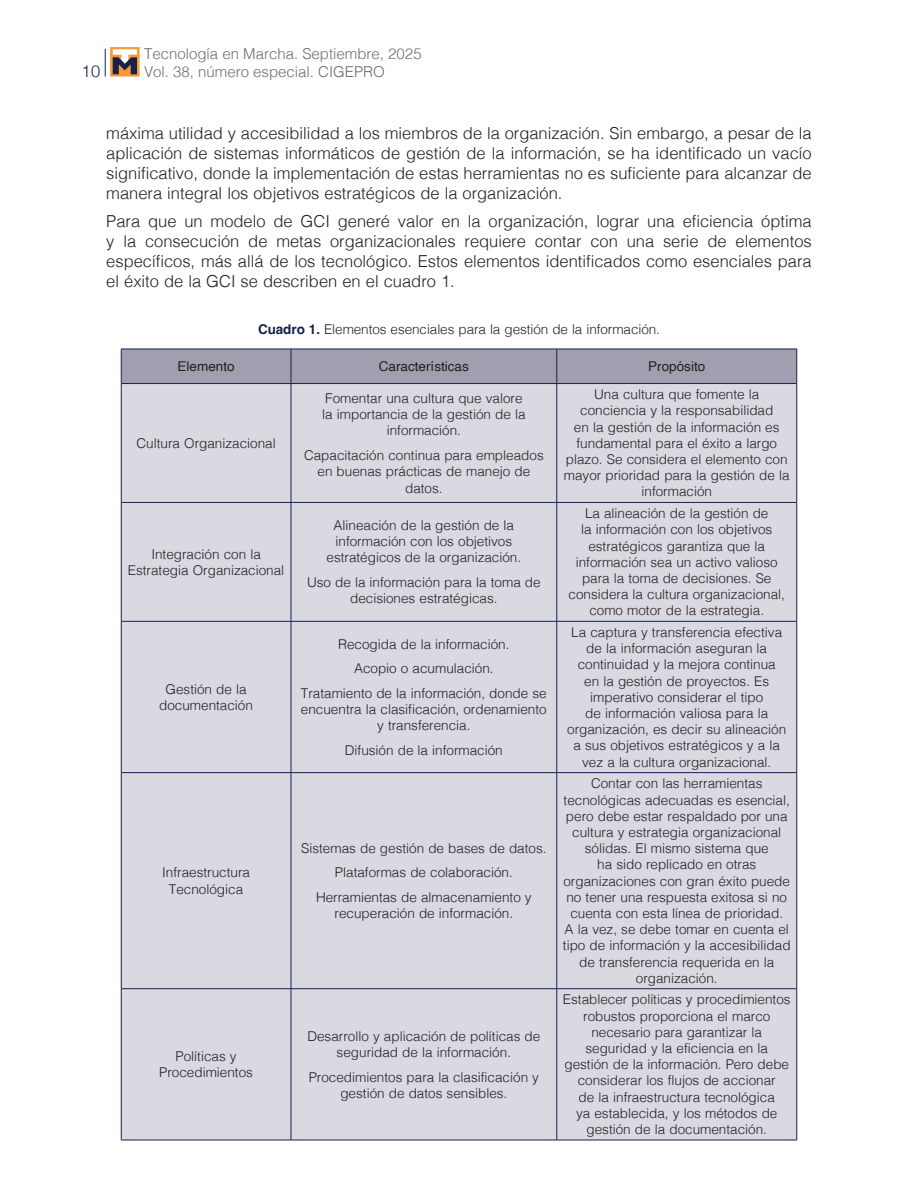
<style>
.page{position:relative;width:918px;height:1188px;background:#fff}
.page>*{position:absolute;margin:0;border:0;box-sizing:border-box;transform-origin:0 0}
.t1{font:300 16.5px/19.8px "Helvetica";color:#231f20;text-align:justify}
.t2{font:300 16.5px "Helvetica Neue";color:#17214b}
.t3{font:300 15px "Helvetica";color:#6c6d70}
.t4{font:300 13.5px/16.2px "Helvetica";color:#231f20;text-align:center}
.t5{font:13.5px "Helvetica";color:#231f20}
.s1{font-weight:700;color:#17214b}
</style>
<div class="page">
<svg style="left:105px;top:49px;width:1px;height:28px"></svg>
<svg style="left:110px;top:47px;width:30px;height:30px"></svg>
<svg style="left:113px;top:49px;width:24px;height:25px"></svg>
<div style="left:122px;top:350px;width:675px;height:33px;background:#a19eb0"></div>
<div style="left:122px;top:384px;width:675px;height:756px;background:#dad8e0"></div>
<hr style="left:121px;top:349px;width:170px;height:1px;background:#17214b">
<hr style="left:121px;top:349px;width:1px;height:34px;background:#17214b">
<hr style="left:291px;top:349px;width:266px;height:1px;background:#17214b">
<hr style="left:291px;top:349px;width:1px;height:34px;background:#17214b">
<hr style="left:557px;top:349px;width:240px;height:1px;background:#17214b">
<hr style="left:557px;top:349px;width:1px;height:34px;background:#17214b">
<hr style="left:797px;top:349px;width:1px;height:34px;background:#17214b">
<hr style="left:121px;top:383px;width:170px;height:1px;background:#17214b">
<hr style="left:121px;top:384px;width:1px;height:118px;background:#17214b">
<hr style="left:291px;top:383px;width:266px;height:1px;background:#17214b">
<hr style="left:291px;top:384px;width:1px;height:118px;background:#17214b">
<hr style="left:557px;top:383px;width:240px;height:1px;background:#17214b">
<hr style="left:557px;top:384px;width:1px;height:118px;background:#17214b">
<hr style="left:797px;top:384px;width:1px;height:118px;background:#17214b">
<hr style="left:121px;top:502px;width:170px;height:1px;background:#17214b">
<hr style="left:121px;top:503px;width:1px;height:118px;background:#17214b">
<hr style="left:291px;top:502px;width:266px;height:1px;background:#17214b">
<hr style="left:291px;top:503px;width:1px;height:118px;background:#17214b">
<hr style="left:557px;top:502px;width:240px;height:1px;background:#17214b">
<hr style="left:557px;top:503px;width:1px;height:118px;background:#17214b">
<hr style="left:797px;top:503px;width:1px;height:118px;background:#17214b">
<hr style="left:121px;top:621px;width:170px;height:1px;background:#17214b">
<hr style="left:121px;top:622px;width:1px;height:150px;background:#17214b">
<hr style="left:291px;top:621px;width:266px;height:1px;background:#17214b">
<hr style="left:291px;top:622px;width:1px;height:150px;background:#17214b">
<hr style="left:557px;top:621px;width:240px;height:1px;background:#17214b">
<hr style="left:557px;top:622px;width:1px;height:150px;background:#17214b">
<hr style="left:797px;top:622px;width:1px;height:150px;background:#17214b">
<hr style="left:121px;top:772px;width:170px;height:1px;background:#17214b">
<hr style="left:121px;top:773px;width:1px;height:216px;background:#17214b">
<hr style="left:291px;top:772px;width:266px;height:1px;background:#17214b">
<hr style="left:291px;top:773px;width:1px;height:216px;background:#17214b">
<hr style="left:557px;top:772px;width:240px;height:1px;background:#17214b">
<hr style="left:557px;top:773px;width:1px;height:216px;background:#17214b">
<hr style="left:797px;top:773px;width:1px;height:216px;background:#17214b">
<hr style="left:121px;top:988px;width:170px;height:1px;background:#17214b">
<hr style="left:121px;top:989px;width:1px;height:151px;background:#17214b">
<hr style="left:291px;top:988px;width:266px;height:1px;background:#17214b">
<hr style="left:291px;top:989px;width:1px;height:151px;background:#17214b">
<hr style="left:557px;top:988px;width:240px;height:1px;background:#17214b">
<hr style="left:557px;top:989px;width:1px;height:151px;background:#17214b">
<hr style="left:797px;top:989px;width:1px;height:151px;background:#17214b">
<hr style="left:121px;top:1140px;width:170px;height:1px;background:#17214b">
<hr style="left:291px;top:1140px;width:266px;height:1px;background:#17214b">
<hr style="left:557px;top:1140px;width:240px;height:1px;background:#17214b">
<p class="t3" style="left:144px;top:40px;width:279px">Tecnología en Marcha. Septiembre, 2025</p>
<p class="t2" style="left:82px;top:57px;width:20px">10</p>
<p class="t3" style="left:144px;top:58px;width:242px">Vol. 38, número especial. CIGEPRO</p>
<p class="t1" style="left:106px;top:122px;width:707px">máxima utilidad y accesibilidad a los miembros de la organización. Sin embargo, a pesar de la aplicación de sistemas informáticos de gestión de la información, se ha identificado un vacío significativo, donde la implementación de estas herramientas no es suficiente para alcanzar de manera integral los objetivos estratégicos de la organización.</p>
<p class="t1" style="left:106px;top:210px;width:707px">Para que un modelo de GCI generé valor en la organización, lograr una eficiencia óptima y la consecución de metas organizacionales requiere contar con una serie de elementos específicos, más allá de los tecnológico. Estos elementos identificados como esenciales para el éxito de la GCI se describen en el cuadro 1.</p>
<p class="t4" style="left:258px;top:320px;width:403px"><span class="s1">Cuadro 1.</span> Elementos esenciales para la gestión de la información.</p>
<p class="t5" style="left:178px;top:356px;width:59px">Elemento</p>
<p class="t5" style="left:379px;top:356px;width:92px">Características</p>
<p class="t5" style="left:648px;top:356px;width:59px">Propósito</p>
<p class="t4" style="left:137px;top:434px;width:141px">Cultura Organizacional</p>
<p class="t4" style="left:128px;top:545px;width:158px">Integración con la<br>Estrategia Organizacional</p>
<p class="t4" style="left:159px;top:680px;width:95px">Gestión de la documentación</p>
<p class="t4" style="left:162px;top:864px;width:89px">Infraestructura<br>Tecnológica</p>
<p class="t4" style="left:159px;top:1047px;width:95px">Políticas y<br>Procedimientos</p>
<p class="t4" style="left:322px;top:389px;width:205px">Fomentar una cultura que valore la importancia de la gestión de la información.</p>
<p class="t4" style="left:304px;top:446px;width:241px">Capacitación continua para empleados en buenas prácticas de manejo de datos.</p>
<p class="t4" style="left:327px;top:516px;width:196px">Alineación de la gestión de la información con los objetivos estratégicos de la organización.</p>
<p class="t4" style="left:307px;top:573px;width:235px">Uso de la información para la toma de decisiones estratégicas.</p>
<p class="t4" style="left:301px;top:630px;width:247px;line-height:24.8px">Recogida de la información.<br>Acopio o acumulación.<br>Tratamiento de la información, donde se</p>
<p class="t4" style="left:301px;top:700px;width:247px">encuentra la clasificación, ordenamiento y transferencia.</p>
<p class="t4" style="left:345px;top:741px;width:159px">Difusión de la información</p>
<p class="t4" style="left:301px;top:835px;width:247px;line-height:24.8px">Sistemas de gestión de bases de datos.<br>Plataformas de colaboración.<br>Herramientas de almacenamiento y</p>
<p class="t4" style="left:335px;top:904px;width:180px">recuperación de información.</p>
<p class="t4" style="left:307px;top:1027px;width:234px">Desarrollo y aplicación de políticas de seguridad de la información.</p>
<p class="t4" style="left:309px;top:1068px;width:232px">Procedimientos para la clasificación y gestión de datos sensibles.</p>
<p class="t4" style="left:564px;top:385px;width:227px">Una cultura que fomente la conciencia y la responsabilidad<br>en la gestión de la información es fundamental para el éxito a largo plazo. Se considera el elemento con mayor prioridad para la gestión de la información</p>
<p class="t4" style="left:569px;top:504px;width:218px">La alineación de la gestión de<br>la información con los objetivos estratégicos garantiza que la información sea un activo valioso para la toma de decisiones. Se considera la cultura organizacional, como motor de la estrategia.</p>
<p class="t4" style="left:567px;top:623px;width:221px">La captura y transferencia efectiva de la información aseguran la continuidad y la mejora continua<br>en la gestión de proyectos. Es imperativo considerar el tipo<br>de información valiosa para la organización, es decir su alineación a sus objetivos estratégicos y a la vez a la cultura organizacional.</p>
<p class="t4" style="left:563px;top:774px;width:229px">Contar con las herramientas tecnológicas adecuadas es esencial, pero debe estar respaldado por una cultura y estrategia organizacional sólidas. El mismo sistema que<br>ha sido replicado en otras organizaciones con gran éxito puede no tener una respuesta exitosa si no cuenta con esta línea de prioridad.<br>A la vez, se debe tomar en cuenta el tipo de información y la accesibilidad de transferencia requerida en la organización.</p>
<p class="t4" style="left:563px;top:991px;width:229px">Establecer políticas y procedimientos robustos proporciona el marco necesario para garantizar la seguridad y la eficiencia en la gestión de la información. Pero debe considerar los flujos de accionar<br>de la infraestructura tecnológica<br>ya establecida, y los métodos de gestión de la documentación.</p>
</div>
